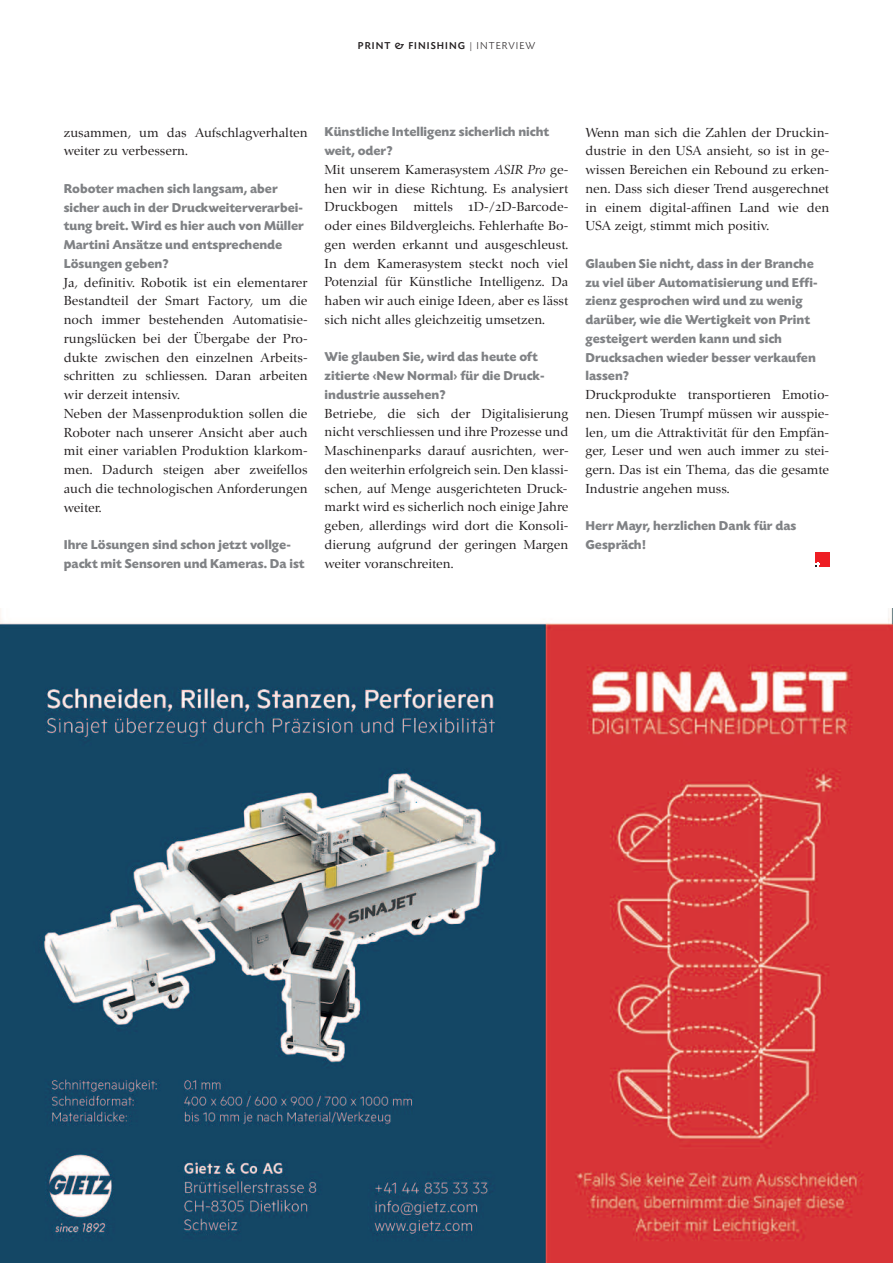
<style>
.page{position:relative;width:893px;height:1263px;background:#fff}
.page>*{position:absolute;margin:0;border:0;box-sizing:border-box;transform-origin:0 0}
.t1{font:13.5px/18.8px "Zapf Renais SB";color:#231f20;text-align:justify}
.t2{font:700 13.5px/18.8px "Today SB";color:#808285}
.t3{font:500 10.5px "Today SB";letter-spacing:.1em;color:#231f20}
.s1{font-weight:300}
.s2{font-style:italic}
.s3{font-family:"Zapf Renais SB Caps"}
</style>
<div class="page">
<img style="left:0;top:608px;width:893px;height:655px">
<div style="left:815px;top:553px;width:14px;height:14px;background:#ee1e24"></div>
<svg style="left:815px;top:562px;width:5px;height:5px"></svg>
<p class="t3" style="left:358px;top:40px;width:179px">PRINT &amp; FINISHING <span class="s1">| INTERVIEW</span></p>
<p class="t1" style="left:64px;top:123px;width:245px">zusammen, um das Aufschlagverhalten weiter zu verbessern.</p>
<p class="t2" style="left:64px;top:179px;width:242px">Roboter machen sich langsam, aber sicher auch in der Druckweiterverarbei&shy;tung breit. Wird es hier auch von Müller Martini Ansätze und entsprechende Lösungen geben?</p>
<p class="t1" style="left:64px;top:273px;width:245px;text-align:left">Ja, definitiv. Robotik ist ein elementarer Bestandteil der Smart Factory, um die noch immer bestehenden Automatisie&shy;rungslücken bei der Übergabe der Pro&shy;dukte zwischen den einzelnen Arbeits&shy;schritten zu schliessen. Daran arbeiten wir derzeit intensiv.<br>Neben der Massenproduktion sollen die Roboter nach unserer Ansicht aber auch mit einer variablen Produktion klarkom&shy;men. Dadurch steigen aber zweifellos auch die technologischen Anforderungen weiter.</p>
<p class="t2" style="left:64px;top:535px;width:242px">Ihre Lösungen sind schon jetzt vollge&shy;packt mit Sensoren und Kameras. Da ist</p>
<p class="t2" style="left:325px;top:122px;width:226px">Künstliche Intelligenz sicherlich nicht weit, oder?</p>
<p class="t1" style="left:325px;top:160px;width:245px">Mit unserem Kamerasystem <span class="s2">ASIR Pro</span> ge&shy;hen wir in diese Richtung. Es analysiert Druckbogen mittels <span class="s3">1</span>D-/<span class="s3">2</span>D-Barcode&shy;oder eines Bildvergleichs. Fehlerhafte Bo&shy;gen werden erkannt und ausgeschleust.<br>In dem Kamerasystem steckt noch viel Potenzial für Künstliche Intelligenz. Da haben wir auch einige Ideen, aber es lässt sich nicht alles gleichzeitig umsetzen.</p>
<p class="t2" style="left:325px;top:347px;width:221px">Wie glauben Sie, wird das heute oft zitierte ‹New Normal› für die Druck&shy;industrie aussehen?</p>
<p class="t1" style="left:325px;top:404px;width:246px">Betriebe, die sich der Digitalisierung nicht verschliessen und ihre Prozesse und Maschinenparks darauf ausrichten, wer&shy;den weiterhin erfolgreich sein. Den klassi&shy;schen, auf Menge ausgerichteten Druck&shy;markt wird es sicherlich noch einige Jahre geben, allerdings wird dort die Konsoli&shy;dierung aufgrund der geringen Margen weiter voranschreiten.</p>
<p class="t1" style="left:585px;top:123px;width:246px">Wenn man sich die Zahlen der Druckin&shy;dustrie in den USA ansieht, so ist in ge&shy;wissen Bereichen ein Rebound zu erken&shy;nen. Dass sich dieser Trend ausgerechnet in einem digital-affinen Land wie den USA zeigt, stimmt mich positiv.</p>
<p class="t2" style="left:585px;top:254px;width:234px">Glauben Sie nicht, dass in der Branche zu viel über Automatisierung und Effi&shy;zienz gesprochen wird und zu wenig darüber, wie die Wertigkeit von Print gesteigert werden kann und sich<br>Drucksachen wieder besser verkaufen lassen?</p>
<p class="t1" style="left:585px;top:385px;width:245px">Druckprodukte transportieren Emotio&shy;nen. Diesen Trumpf müssen wir ausspie&shy;len, um die Attraktivität für den Empfän&shy;ger, Leser und wen auch immer zu stei&shy;gern. Das ist ein Thema, das die gesamte Industrie angehen muss.</p>
<p class="t2" style="left:585px;top:516px;width:212px">Herr Mayr, herzlichen Dank für das<br>Gespräch!</p>
</div>
